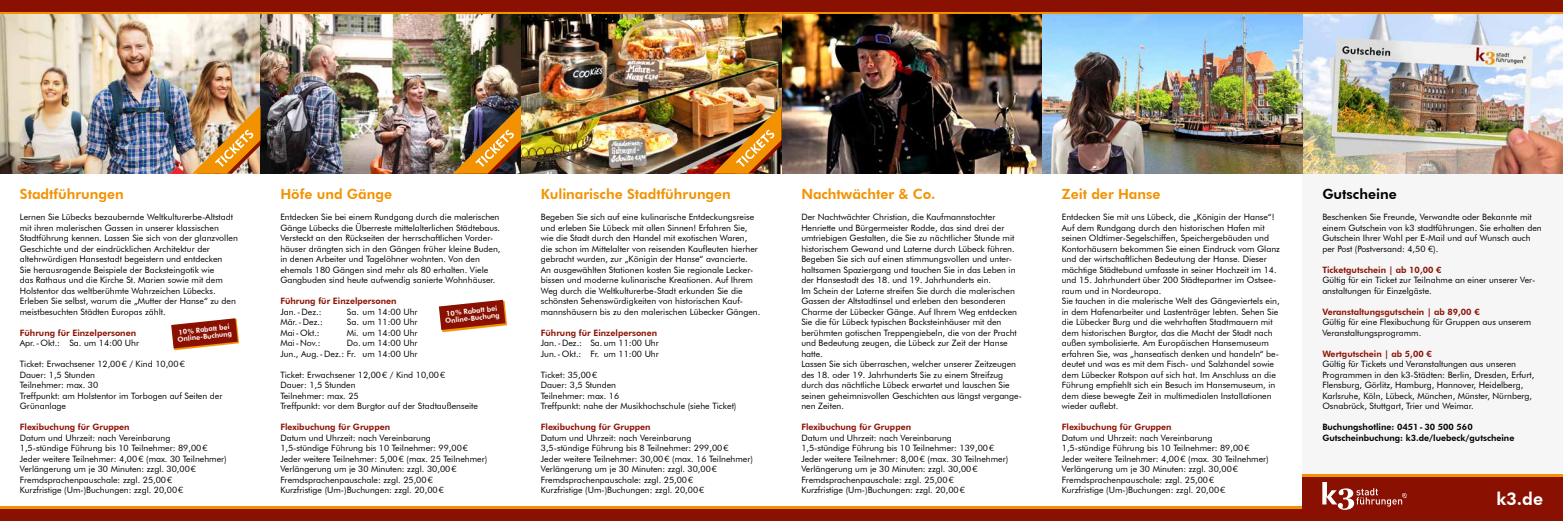
<style>
.page{position:relative;width:1563px;height:521px;background:#8a1002}
.page>*{position:absolute;margin:0;border:0;box-sizing:border-box;transform-origin:0 0}
.t1{font:800 17.5px "Futura BT";color:#fff}
.t2{font:800 14px "Futura BT";color:#f39200}
.t3{font:800 14px "Futura BT";color:#000}
.t4{font:8.75px/10.5px "Futura BT";color:#000}
.t5{font:800 8.75px "Futura BT";color:#8a1002}
.t6{font:800 8.75px/10.5px "Futura BT";color:#000}
.t7{font:800 7px/7px "Futura BT";color:#fff}
</style>
<div class="page">
<hr style="left:0;top:506px;width:1563px;height:2px;background:#f39200">
<div style="left:0;top:15px;width:1563px;height:491px;background:#fff"></div>
<hr style="left:0;top:12px;width:1563px;height:3px;background:#f39200">
<div style="left:1302px;top:174px;width:261px;height:300px;background:#f6f6f6"></div>
<img style="left:0;top:15px;width:1563px;height:159px">
<svg style="left:173px;top:332px;width:66px;height:18px"></svg>
<svg style="left:171px;top:318px;width:67px;height:30px"></svg>
<svg style="left:442px;top:304px;width:65px;height:27px"></svg>
<svg style="left:439px;top:300px;width:66px;height:30px;background:#a4402b"></svg>
<img style="left:713px;top:105px;width:68px;height:69px">
<img style="left:192px;top:105px;width:68px;height:69px">
<img style="left:453px;top:105px;width:68px;height:69px">
<div style="left:1302px;top:476px;width:261px;height:45px;background:#8a1002"></div>
<hr style="left:1302px;top:474px;width:261px;height:2px;background:#f39200">
<svg style="left:1322px;top:482px;width:85px;height:28px"></svg>
<h2 class="t2" style="left:20px;top:186px;width:105px">Stadtführungen</h2>
<p class="t4" style="left:20px;top:212px;width:220px">Lernen Sie Lübecks bezaubernde Weltkulturerbe-Altstadt mit ihren malerischen Gassen in unserer klassischen Stadtführung kennen. Lassen Sie sich von der glanzvollen Geschichte und der eindrücklichen Architektur der altehrwürdigen Hansestadt begeistern und entdecken<br>Sie herausragende Beispiele der Backsteingotik wie<br>das Rathaus und die Kirche St. Marien sowie mit dem Holstentor das weltberühmte Wahrzeichen Lübecks.<br>Erleben Sie selbst, warum die „Mutter der Hanse“ zu den meistbesuchten Städten Europas zählt.</p>
<p class="t5" style="left:20px;top:327px;width:118px">Führung für Einzelpersonen</p>
<p class="t4" style="left:20px;top:338px;width:121px">Apr.-Okt.: Sa. um 14:00 Uhr</p>
<p class="t4" style="left:20px;top:359px;width:204px">Ticket: Erwachsener 12,00€ / Kind 10,00€<br>Dauer: 1,5 Stunden<br>Teilnehmer: max. 30<br>Treffpunkt: am Holstentor im Torbogen auf Seiten der<br>Grünanlage</p>
<p class="t5" style="left:20px;top:422px;width:111px">Flexibuchung für Gruppen</p>
<p class="t4" style="left:20px;top:432px;width:208px">Datum und Uhrzeit: nach Vereinbarung<br>1,5-stündige Führung bis 10 Teilnehmer: 89,00€ Jeder weitere Teilnehmer: 4,00€ (max. 30 Teilnehmer)<br>Verlängerung um je 30 Minuten: zzgl. 30,00€ Fremdsprachenpauschale: zzgl. 25,00€<br>Kurzfristige (Um-)Buchungen: zzgl. 20,00€</p>
<p class="t7" style="left:177px;top:329px;width:56px;rotate:-6deg">10% Rabatt bei<br>Online-Buchung</p>
<h2 class="t2" style="left:280px;top:186px;width:113px">Höfe und Gänge</h2>
<p class="t4" style="left:280px;top:212px;width:222px">Entdecken Sie bei einem Rundgang durch die malerischen Gänge Lübecks die Überreste mittelalterlichen Städtebaus.<br>Versteckt an den Rückseiten der herrschaftlichen Vorder&shy;häuser drängten sich in den Gängen früher kleine Buden, in denen Arbeiter und Tagelöhner wohnten. Von den ehemals 180 Gängen sind mehr als 80 erhalten. Viele Gangbuden sind heute aufwendig sanierte Wohnhäuser.</p>
<p class="t5" style="left:280px;top:296px;width:118px">Führung für Einzelpersonen</p>
<p class="t4" style="left:280px;top:306px;width:43px">Jan.-Dez.:</p>
<p class="t4" style="left:347px;top:306px;width:72px">Sa. um 14:00 Uhr</p>
<p class="t4" style="left:280px;top:317px;width:44px">Mär.-Dez.:</p>
<p class="t4" style="left:347px;top:317px;width:72px">Sa. um 11:00 Uhr</p>
<p class="t4" style="left:280px;top:327px;width:41px">Mai-Okt.:</p>
<p class="t4" style="left:347px;top:327px;width:72px">Mi. um 14:00 Uhr</p>
<p class="t4" style="left:280px;top:338px;width:42px">Mai-Nov.:</p>
<p class="t7" style="left:444px;top:310px;width:56px;rotate:-6deg">10% Rabatt bei<br>Online-Buchung</p>
<p class="t4" style="left:280px;top:338px;width:139px;text-align:right">Do. um 14:00 Uhr<br>Jun., Aug.-Dez.: Fr. um 14:00 Uhr</p>
<p class="t4" style="left:280px;top:369px;width:199px">Ticket: Erwachsener 12,00€ / Kind 10,00€<br>Dauer: 1,5 Stunden<br>Teilnehmer: max. 25<br>Treffpunkt: vor dem Burgtor auf der Stadtaußenseite</p>
<p class="t5" style="left:280px;top:422px;width:111px">Flexibuchung für Gruppen</p>
<p class="t4" style="left:280px;top:432px;width:208px">Datum und Uhrzeit: nach Vereinbarung<br>1,5-stündige Führung bis 10 Teilnehmer: 99,00€ Jeder weitere Teilnehmer: 5,00€ (max. 25 Teilnehmer)<br>Verlängerung um je 30 Minuten: zzgl. 30,00€ Fremdsprachenpauschale: zzgl. 25,00€<br>Kurzfristige (Um-)Buchungen: zzgl. 20,00€</p>
<h2 class="t2" style="left:541px;top:186px;width:192px">Kulinarische Stadtführungen</h2>
<p class="t4" style="left:541px;top:212px;width:221px">Begeben Sie sich auf eine kulinarische Entdeckungsreise und erleben Sie Lübeck mit allen Sinnen! Erfahren Sie, wie die Stadt durch den Handel mit exotischen Waren, die schon im Mittelalter von reisenden Kaufleuten hierher gebracht wurden, zur „Königin der Hanse“ avancierte.<br>An ausgewählten Stationen kosten Sie regionale Lecker&shy;bissen und moderne kulinarische Kreationen. Auf Ihrem Weg durch die Weltkulturerbe-Stadt erkunden Sie die schönsten Sehenswürdigkeiten von historischen Kauf&shy;mannshäusern bis zu den malerischen Lübecker Gängen.</p>
<p class="t5" style="left:541px;top:327px;width:118px">Führung für Einzelpersonen</p>
<p class="t4" style="left:541px;top:338px;width:120px">Jan.-Dez.: Sa. um 11:00 Uhr<br>Jun.-Okt.: Fr. um 11:00 Uhr</p>
<p class="t4" style="left:541px;top:369px;width:197px">Ticket: 35,00€<br>Dauer: 3,5 Stunden<br>Teilnehmer: max. 16<br>Treffpunkt: nahe der Musikhochschule (siehe Ticket)</p>
<p class="t5" style="left:541px;top:422px;width:111px">Flexibuchung für Gruppen</p>
<p class="t4" style="left:541px;top:432px;width:214px">Datum und Uhrzeit: nach Vereinbarung<br>3,5-stündige Führung bis 8 Teilnehmer: 299,00€<br>Jeder weitere Teilnehmer: 30,00€ (max. 16 Teilnehmer)<br>Verlängerung um je 30 Minuten: zzgl. 30,00€ Fremdsprachenpauschale: zzgl. 25,00€<br>Kurzfristige (Um-)Buchungen: zzgl. 20,00€</p>
<h2 class="t2" style="left:801px;top:186px;width:136px">Nachtwächter &amp; Co.</h2>
<p class="t4" style="left:801px;top:212px;width:222px">Der Nachtwächter Christian, die Kaufmannstochter Henriette und Bürgermeister Rodde, das sind drei der umtriebigen Gestalten, die Sie zu nächtlicher Stunde mit historischem Gewand und Laterne durch Lübeck führen.<br>Begeben Sie sich auf einen stimmungsvollen und unter&shy;haltsamen Spaziergang und tauchen Sie in das Leben in der Hansestadt des 18. und 19. Jahrhunderts ein.<br>Im Schein der Laterne streifen Sie durch die malerischen Gassen der Altstadtinsel und erleben den besonderen Charme der Lübecker Gänge. Auf Ihrem Weg entdecken Sie die für Lübeck typischen Backsteinhäuser mit den berühmten gotischen Treppengiebeln, die von der Pracht und Bedeutung zeugen, die Lübeck zur Zeit der Hanse hatte.<br>Lassen Sie sich überraschen, welcher unserer Zeitzeugen des 18. oder 19. Jahrhunderts Sie zu einem Streifzug durch das nächtliche Lübeck erwartet und lauschen Sie seinen geheimnisvollen Geschichten aus längst vergange&shy;nen Zeiten.</p>
<p class="t5" style="left:801px;top:422px;width:111px">Flexibuchung für Gruppen</p>
<p class="t4" style="left:801px;top:432px;width:208px">Datum und Uhrzeit: nach Vereinbarung<br>1,5-stündige Führung bis 10 Teilnehmer: 139,00€ Jeder weitere Teilnehmer: 8,00€ (max. 30 Teilnehmer)<br>Verlängerung um je 30 Minuten: zzgl. 30,00€ Fremdsprachenpauschale: zzgl. 25,00€<br>Kurzfristige (Um-)Buchungen: zzgl. 20,00€</p>
<h2 class="t2" style="left:1062px;top:186px;width:100px">Zeit der Hanse</h2>
<p class="t4" style="left:1062px;top:212px;width:220px">Entdecken Sie mit uns Lübeck, die „Königin der Hanse“!<br>Auf dem Rundgang durch den historischen Hafen mit seinen Oldtimer-Segelschiffen, Speichergebäuden und Kontorhäusern bekommen Sie einen Eindruck vom Glanz und der wirtschaftlichen Bedeutung der Hanse. Dieser mächtige Städtebund umfasste in seiner Hochzeit im 14. und 15. Jahrhundert über 200 Städtepartner im Ostsee&shy;raum und in Nordeuropa.<br>Sie tauchen in die malerische Welt des Gängeviertels ein, in dem Hafenarbeiter und Lastenträger lebten. Sehen Sie die Lübecker Burg und die wehrhaften Stadtmauern mit dem historischen Burgtor, das die Macht der Stadt nach außen symbolisierte. Am Europäischen Hansemuseum erfahren Sie, was „hanseatisch denken und handeln“ be&shy;deutet und was es mit dem Fisch- und Salzhandel sowie dem Lübecker Rotspon auf sich hat. Im Anschluss an die Führung empfiehlt sich ein Besuch im Hansemuseum, in dem diese bewegte Zeit in multimedialen Installationen wieder auflebt.</p>
<p class="t5" style="left:1062px;top:422px;width:111px">Flexibuchung für Gruppen</p>
<p class="t4" style="left:1062px;top:432px;width:208px">Datum und Uhrzeit: nach Vereinbarung<br>1,5-stündige Führung bis 10 Teilnehmer: 89,00€ Jeder weitere Teilnehmer: 4,00€ (max. 30 Teilnehmer)<br>Verlängerung um je 30 Minuten: zzgl. 30,00€ Fremdsprachenpauschale: zzgl. 25,00€<br>Kurzfristige (Um-)Buchungen: zzgl. 20,00€</p>
<h2 class="t3" style="left:1322px;top:186px;width:76px">Gutscheine</h2>
<p class="t4" style="left:1322px;top:212px;width:221px">Beschenken Sie Freunde, Verwandte oder Bekannte mit einem Gutschein von k3 stadtführungen. Sie erhalten den Gutschein Ihrer Wahl per E-Mail und auf Wunsch auch per Post (Postversand: 4,50 €).</p>
<p class="t5" style="left:1322px;top:264px;width:121px">Ticketgutschein | ab 10,00 €</p>
<p class="t4" style="left:1322px;top:275px;width:214px">Gültig für ein Ticket zur Teilnahme an einer unserer Ver&shy;anstaltungen für Einzelgäste.</p>
<p class="t5" style="left:1322px;top:306px;width:159px">Veranstaltungsgutschein | ab 89,00 €</p>
<p class="t4" style="left:1322px;top:317px;width:210px">Gültig für eine Flexibuchung für Gruppen aus unserem<br>Veranstaltungsprogramm.</p>
<p class="t5" style="left:1322px;top:348px;width:111px">Wertgutschein | ab 5,00 €</p>
<p class="t4" style="left:1322px;top:359px;width:213px">Gültig für Tickets und Veranstaltungen aus unseren Programmen in den k3-Städten: Berlin, Dresden, Erfurt, Flensburg, Görlitz, Hamburg, Hannover, Heidelberg, Karlsruhe, Köln, Lübeck, München, Münster, Nürnberg, Osnabrück, Stuttgart, Trier und Weimar.</p>
<p class="t6" style="left:1322px;top:422px;width:193px">Buchungshotline: 0451-30 500 560<br>Gutscheinbuchung: k3.de/luebeck/gutscheine</p>
<h1 class="t1" style="left:1496px;top:488px;width:48px">k3.de</h1>
</div>
